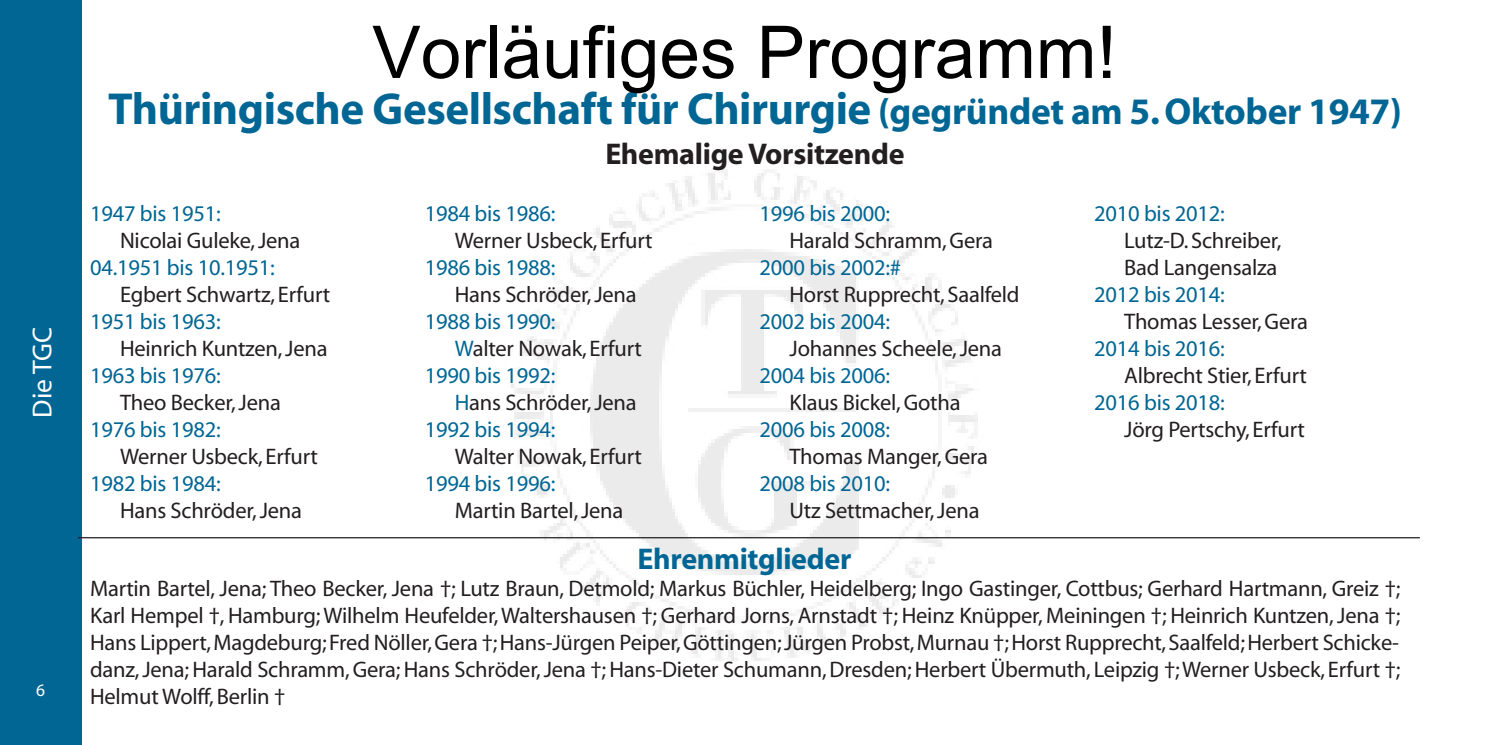
<style>
.page{position:relative;width:1489px;height:745px;background:#fff}
.page>*{position:absolute;margin:0;border:0;box-sizing:border-box;transform-origin:0 0}
.t1{font:72.75px "Arial";color:#000}
.t2{font:700 45px "Myriad";letter-spacing:-.01em;color:#016694}
.t3{font:700 30px "Myriad";letter-spacing:-.01em;color:#231f20}
.t4{font:700 30px "Myriad";letter-spacing:-.01em;color:#016694}
.t5{font:27.5px "Myriad";color:#fff}
.t6{font:22.5px/27px "Myriad";letter-spacing:-.01em;color:#231f20;text-align:justify}
.t7{font:22.5px "Myriad";letter-spacing:-.01em;color:#016694}
.t8{font:17.5px "Myriad";color:#fff}
.s1{font-size:37.5px}
.s2{color:#016694}
</style>
<div class="page">
<div style="left:0;top:0;width:81px;height:744px;background:#016694"></div>
<hr style="left:78px;top:536px;width:1341px;height:2px;background:#231f20">
<p class="t5" style="left:29px;top:417px;width:91px;rotate:-90deg">Die TGC</p>
<p class="t8" style="left:36px;top:681px;width:10px">6</p>
<h1 class="t1" style="left:372px;top:5px;width:746px">Vorläufiges Programm!</h1>
<p class="t2" style="left:108px;top:85px;width:1294px">Thüringische Gesellschaft für Chirurgie <span class="s1">(gegründet am 5. Oktober 1947)</span></p>
<p class="t3" style="left:605px;top:138px;width:301px">Ehemalige Vorsitzende</p>
<p class="t7" style="left:90px;top:202px;width:132px">1947 bis 1951:</p>
<p class="t6" style="left:120px;top:227px;width:182px">Nicolai Guleke, Jena</p>
<p class="t7" style="left:90px;top:256px;width:186px">04.1951 bis 10.1951:</p>
<p class="t6" style="left:120px;top:281px;width:211px">Egbert Schwartz, Erfurt</p>
<p class="t7" style="left:90px;top:310px;width:132px">1951 bis 1963:</p>
<p class="t6" style="left:120px;top:335px;width:209px">Heinrich Kuntzen, Jena</p>
<p class="t7" style="left:90px;top:364px;width:132px">1963 bis 1976:</p>
<p class="t6" style="left:120px;top:389px;width:162px">Theo Becker, Jena</p>
<p class="t7" style="left:90px;top:418px;width:132px">1976 bis 1982:</p>
<p class="t6" style="left:120px;top:443px;width:199px">Werner Usbeck, Erfurt</p>
<p class="t7" style="left:90px;top:472px;width:132px">1982 bis 1984:</p>
<p class="t6" style="left:120px;top:497px;width:183px">Hans Schröder, Jena</p>
<p class="t7" style="left:425px;top:202px;width:132px">1984 bis 1986:</p>
<p class="t6" style="left:455px;top:227px;width:199px">Werner Usbeck, Erfurt</p>
<p class="t7" style="left:425px;top:256px;width:132px">1986 bis 1988:</p>
<p class="t6" style="left:455px;top:281px;width:183px">Hans Schröder, Jena</p>
<p class="t7" style="left:425px;top:310px;width:132px">1988 bis 1990:</p>
<p class="t6" style="left:455px;top:335px;width:188px"><span class="s2">W</span>alter Nowak, Erfurt</p>
<p class="t7" style="left:425px;top:364px;width:132px">1990 bis 1992:</p>
<p class="t6" style="left:455px;top:389px;width:183px"><span class="s2">H</span>ans Schröder, Jena</p>
<p class="t7" style="left:425px;top:418px;width:132px">1992 bis 1994:</p>
<p class="t6" style="left:455px;top:443px;width:188px">Walter Nowak, Erfurt</p>
<p class="t7" style="left:425px;top:472px;width:132px">1994 bis 1996:</p>
<p class="t6" style="left:455px;top:497px;width:170px">Martin Bartel, Jena</p>
<p class="t7" style="left:759px;top:202px;width:132px">1996 bis 2000:</p>
<p class="t6" style="left:789px;top:227px;width:205px">Harald Schramm, Gera</p>
<p class="t7" style="left:759px;top:256px;width:143px">2000 bis 2002:#</p>
<p class="t6" style="left:789px;top:281px;width:232px">Horst Rupprecht, Saalfeld</p>
<p class="t7" style="left:759px;top:310px;width:132px">2002 bis 2004:</p>
<p class="t6" style="left:789px;top:335px;width:214px">Johannes Scheele, Jena</p>
<p class="t7" style="left:759px;top:364px;width:132px">2004 bis 2006:</p>
<p class="t6" style="left:789px;top:389px;width:173px">Klaus Bickel, Gotha</p>
<p class="t7" style="left:759px;top:418px;width:132px">2006 bis 2008:</p>
<p class="t6" style="left:789px;top:443px;width:200px">Thomas Manger, Gera</p>
<p class="t7" style="left:759px;top:472px;width:132px">2008 bis 2010:</p>
<p class="t6" style="left:789px;top:497px;width:191px">Utz Settmacher, Jena</p>
<p class="t7" style="left:1094px;top:202px;width:132px">2010 bis 2012:</p>
<p class="t6" style="left:1124px;top:227px;width:159px">Lutz-D. Schreiber,</p>
<p class="t6" style="left:1124px;top:254px;width:155px">Bad Langensalza</p>
<p class="t7" style="left:1094px;top:283px;width:132px">2012 bis 2014:</p>
<p class="t6" style="left:1124px;top:308px;width:185px">Thomas Lesser, Gera</p>
<p class="t7" style="left:1094px;top:337px;width:132px">2014 bis 2016:</p>
<p class="t6" style="left:1124px;top:362px;width:184px">Albrecht Stier, Erfurt</p>
<p class="t7" style="left:1094px;top:391px;width:132px">2016 bis 2018:</p>
<p class="t6" style="left:1124px;top:416px;width:182px">Jörg Pertschy, Erfurt</p>
<p class="t4" style="left:637px;top:543px;width:215px">Ehrenmitglieder</p>
<p class="t6" style="left:90px;top:575px;width:1311px">Martin Bartel, Jena; Theo Becker, Jena †; Lutz Braun, Detmold; Markus Büchler, Heidelberg; Ingo Gastinger, Cottbus; Gerhard Hartmann, Greiz †; Karl Hempel †, Hamburg; Wilhelm Heufelder, Waltershausen †; Gerhard Jorns, Arnstadt †; Heinz Knüpper, Meiningen †; Heinrich Kuntzen, Jena †; Hans Lippert, Magdeburg; Fred Nöller, Gera †; Hans-Jürgen Peiper, Göttingen; Jürgen Probst, Murnau †; Horst Rupprecht, Saalfeld; Herbert Schicke&shy;danz, Jena; Harald Schramm, Gera; Hans Schröder, Jena †; Hans-Dieter Schumann, Dresden; Herbert Übermuth, Leipzig †; Werner Usbeck, Erfurt †; Helmut Wolff, Berlin †</p>
</div>
